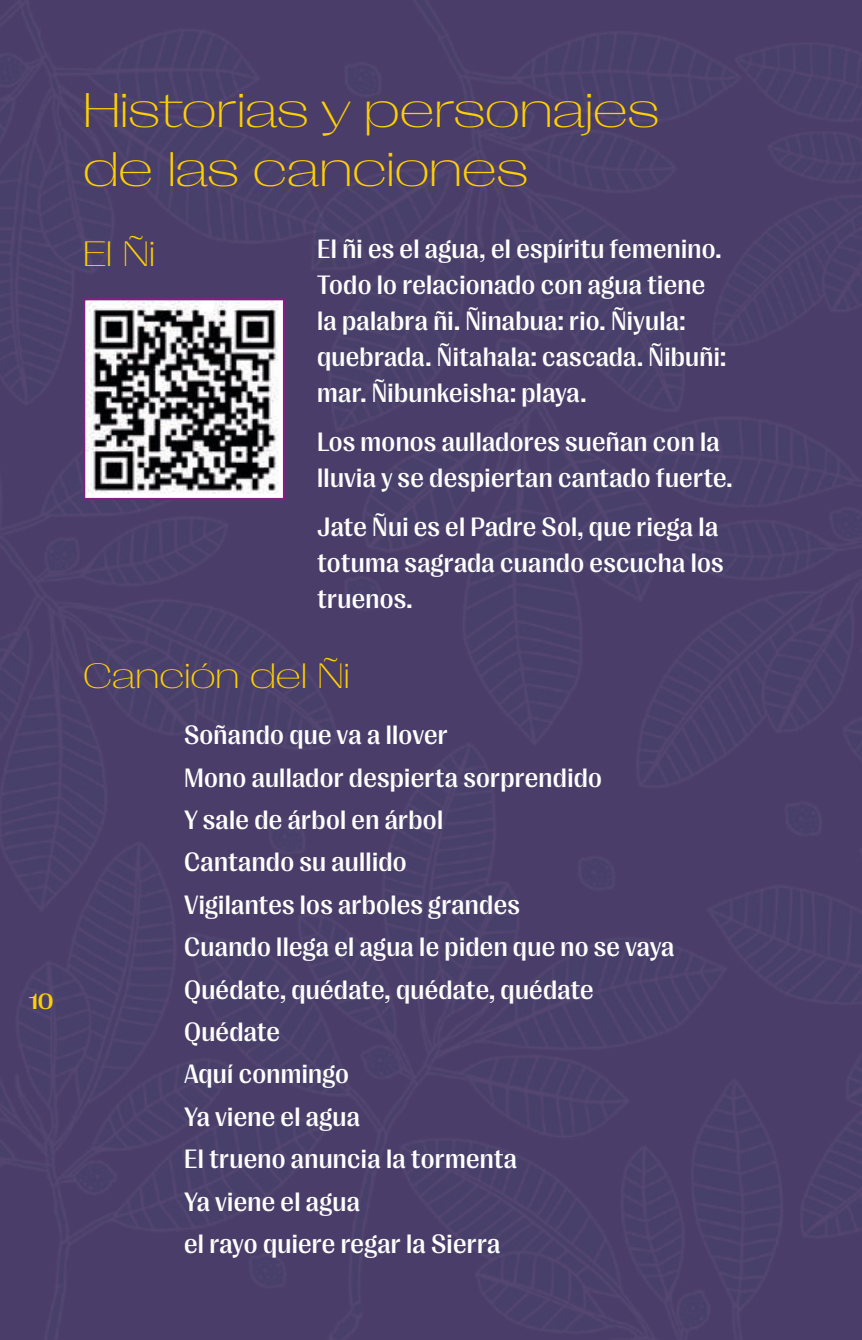
<style>
.page{position:relative;width:862px;height:1340px;background:#fff}
.page>*{position:absolute;margin:0;border:0;box-sizing:border-box;transform-origin:0 0}
.t1{font:49.5px/58.5px "PP Right Gothic Spatial Fine";color:#ffd000}
.t2{font:36px "PP Right Gothic Spatial Fine";color:#ffd000}
.t3{font:500 27px/42.3px "PP Right Gothic";letter-spacing:.01em;color:#fff}
.t4{font:500 expanded 22.5px "PP Right Gothic";color:#ffd000}
</style>
<div class="page">
<div style="left:0;top:0;width:861px;height:1339px;background:#4a3e69"></div>
<img style="left:86px;top:301px;width:196px;height:196px">
<div style="left:83px;top:298px;width:202px;height:202px;border:2px solid #812082"></div>
<p class="t4" style="left:29px;top:989px;width:26px">10</p>
<h1 class="t1" style="left:83px;top:81px;width:577px">Historias y personajes de las canciones</h1>
<h2 class="t2" style="left:83px;top:234px;width:73px">El Ñi</h2>
<p class="t3" style="left:317px;top:231px;width:410px;line-height:36px">El ñi es el agua, el espíritu femenino.<br>Todo lo relacionado con agua tiene la palabra ñi. Ñinabua: rio. Ñiyula: quebrada. Ñitahala: cascada. Ñibuñi: mar. Ñibunkeisha: playa.</p>
<p class="t3" style="left:317px;top:423px;width:417px;line-height:36px">Los monos aulladores sueñan con la lluvia y se despiertan cantado fuerte.</p>
<p class="t3" style="left:317px;top:508px;width:408px;line-height:36px">Jate Ñui es el Padre Sol, que riega la totuma sagrada cuando escucha los truenos.</p>
<h2 class="t2" style="left:83px;top:656px;width:268px">Canción del Ñi</h2>
<p class="t3" style="left:184px;top:713px;width:491px">Soñando que va a llover<br>Mono aullador despierta sorprendido<br>Y sale de árbol en árbol<br>Cantando su aullido<br>Vigilantes los arboles grandes<br>Cuando llega el agua le piden que no se vaya<br>Quédate, quédate, quédate, quédate<br>Quédate<br>Aquí conmingo<br>Ya viene el agua<br>El trueno anuncia la tormenta<br>Ya viene el agua<br>el rayo quiere regar la Sierra</p>
</div>
